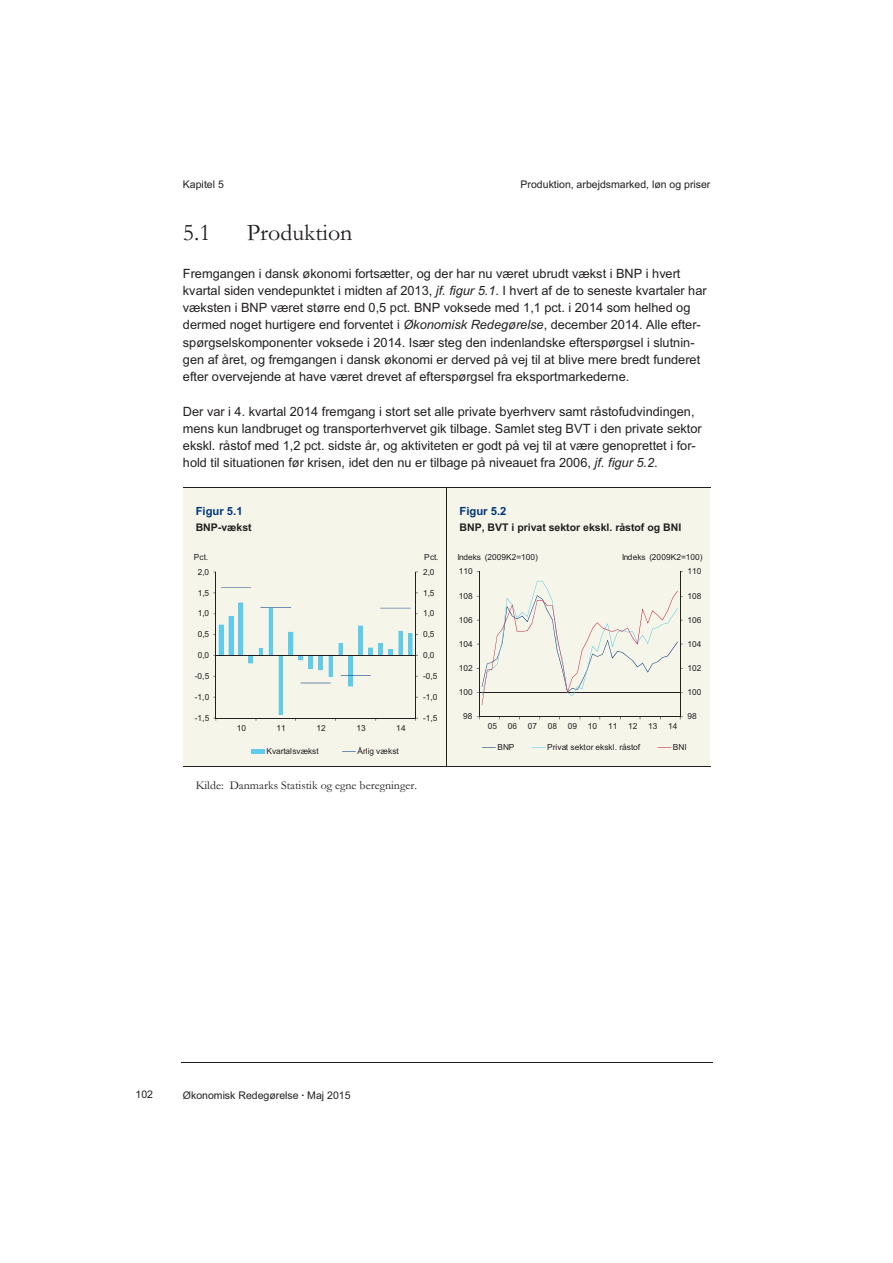
<style>
.page{position:relative;width:893px;height:1263px;background:#fff}
.page>*{position:absolute;margin:0;border:0;box-sizing:border-box;transform-origin:0 0}
.t1{font:24px "Garamond";color:#231f20}
.t2{font:12.75px/17.2px "Arial";color:#231f20}
.t3{font:12px "Garamond";color:#231f20}
.t4{font:700 11.25px "Arial";color:#00367b}
.t5{font:10.5px "Arial";color:#231f20}
.t6{font:700 10.5px "Arial";color:#231f20}
.t7{font:8.4px "Arial";letter-spacing:.005em;color:#231f20}
.t8{font:8.25px "Arial";letter-spacing:.005em;color:#231f20}
.s1{font-style:italic}
.s2{font-weight:700}
</style>
<div class="page">
<hr style="left:181px;top:1062px;width:531px;height:1px;background:#231f20">
<div style="left:183px;top:488px;width:263px;height:30px;background:#f6f5ea"></div>
<div style="left:183px;top:518px;width:263px;height:31px;background:#f6f5ea"></div>
<div style="left:183px;top:549px;width:263px;height:218px;background:#f6f5ea"></div>
<div style="left:447px;top:488px;width:263px;height:30px;background:#f6f5ea"></div>
<div style="left:447px;top:518px;width:263px;height:31px;background:#f6f5ea"></div>
<div style="left:447px;top:549px;width:263px;height:216px;background:#f6f5ea"></div>
<hr style="left:183px;top:488px;width:527px;height:1px;background:#231f20">
<hr style="left:446px;top:488px;width:1px;height:279px;background:#231f20">
<hr style="left:183px;top:767px;width:527px;height:1px;background:#231f20">
<hr style="left:415px;top:572px;width:1px;height:146px;background:#231f20">
<hr style="left:216px;top:572px;width:1px;height:146px;background:#231f20">
<svg style="left:213px;top:587px;width:205px;height:134px"></svg>
<svg style="left:251px;top:749px;width:14px;height:5px"></svg>
<svg style="left:342px;top:751px;width:14px;height:1px"></svg>
<hr style="left:680px;top:572px;width:1px;height:145px;background:#231f20">
<hr style="left:479px;top:572px;width:1px;height:145px;background:#231f20">
<hr style="left:479px;top:717px;width:201px;height:1px;background:#231f20">
<svg style="left:477px;top:581px;width:206px;height:124px"></svg>
<svg style="left:482px;top:747px;width:14px;height:1px"></svg>
<svg style="left:532px;top:747px;width:14px;height:1px"></svg>
<svg style="left:657px;top:747px;width:14px;height:1px"></svg>
<p class="t5" style="left:183px;top:180px;width:42px">Kapitel 5</p>
<p class="t5" style="left:520px;top:180px;width:191px">Produktion, arbejdsmarked, løn og priser</p>
<h1 class="t1" style="left:183px;top:224px;width:29px">5.1</h1>
<h1 class="t1" style="left:247px;top:224px;width:107px">Produktion</h1>
<p class="t2" style="left:183px;top:266px;width:525px">Fremgangen i dansk økonomi fortsætter, og der har nu været ubrudt vækst i BNP i hvert kvartal siden vendepunktet i midten af 2013, <span class="s1">jf. figur 5.1</span>. I hvert af de to seneste kvartaler har væksten i BNP været større end 0,5 pct. BNP voksede med 1,1 pct. i 2014 som helhed og dermed noget hurtigere end forventet i <span class="s1">Økonomisk Redegørelse</span>, december 2014. Alle efter&shy;spørgselskomponenter voksede i 2014. Især steg den indenlandske efterspørgsel i slutnin&shy;gen af året, og fremgangen i dansk økonomi er derved på vej til at blive mere bredt funderet efter overvejende at have været drevet af efterspørgsel fra eksportmarkederne.</p>
<p class="t2" style="left:183px;top:404px;width:520px">Der var i 4. kvartal 2014 fremgang i stort set alle private byerhverv samt råstofudvindingen, mens kun landbruget og transporterhvervet gik tilbage. Samlet steg BVT i den private sektor ekskl. råstof med 1,2 pct. sidste år, og aktiviteten er godt på vej til at være genoprettet i for&shy;hold til situationen før krisen, idet den nu er tilbage på niveauet fra 2006, <span class="s1">jf. figur 5.2</span>.</p>
<p class="t4" style="left:196px;top:507px;width:48px">Figur 5.1</p>
<p class="t6" style="left:196px;top:524px;width:57px">BNP-vækst</p>
<p class="t4" style="left:459px;top:507px;width:48px">Figur 5.2</p>
<p class="t6" style="left:459px;top:524px;width:223px">BNP, BVT i privat sektor ekskl. råstof og BNI</p>
<p class="t7" style="left:194px;top:554px;width:16px">Pct.</p>
<p class="t7" style="left:424px;top:554px;width:16px">Pct.</p>
<p class="t7" style="left:198px;top:569px;width:13px">2,0</p>
<p class="t7" style="left:423px;top:569px;width:13px">2,0</p>
<p class="t7" style="left:198px;top:590px;width:13px">1,5</p>
<p class="t7" style="left:423px;top:590px;width:13px">1,5</p>
<p class="t7" style="left:198px;top:610px;width:13px">1,0</p>
<p class="t7" style="left:423px;top:610px;width:13px">1,0</p>
<p class="t7" style="left:198px;top:631px;width:13px">0,5</p>
<p class="t7" style="left:423px;top:631px;width:13px">0,5</p>
<p class="t7" style="left:198px;top:652px;width:13px">0,0</p>
<p class="t7" style="left:423px;top:652px;width:13px">0,0</p>
<p class="t7" style="left:195px;top:673px;width:16px">-0,5</p>
<p class="t7" style="left:423px;top:673px;width:16px">-0,5</p>
<p class="t7" style="left:195px;top:694px;width:16px">-1,0</p>
<p class="t7" style="left:423px;top:694px;width:16px">-1,0</p>
<p class="t7" style="left:195px;top:715px;width:16px">-1,5</p>
<p class="t7" style="left:423px;top:715px;width:16px">-1,5</p>
<p class="t7" style="left:237px;top:725px;width:11px">10</p>
<p class="t7" style="left:277px;top:725px;width:11px">11</p>
<p class="t7" style="left:316px;top:725px;width:11px">12</p>
<p class="t7" style="left:356px;top:725px;width:11px">13</p>
<p class="t7" style="left:396px;top:725px;width:11px">14</p>
<p class="t7" style="left:266px;top:748px;width:54px">Kvartalsvækst</p>
<p class="t7" style="left:357px;top:748px;width:43px">Årlig vækst</p>
<p class="t3" style="left:196px;top:781px;width:223px">Kilde: Danmarks Statistik og egne beregninger.</p>
<p class="t8" style="left:458px;top:554px;width:82px">Indeks (2009K2=100)</p>
<p class="t8" style="left:622px;top:554px;width:82px">Indeks (2009K2=100)</p>
<p class="t8" style="left:459px;top:568px;width:15px">110</p>
<p class="t8" style="left:687px;top:568px;width:15px">110</p>
<p class="t8" style="left:459px;top:593px;width:15px">108</p>
<p class="t8" style="left:687px;top:593px;width:15px">108</p>
<p class="t8" style="left:459px;top:617px;width:15px">106</p>
<p class="t8" style="left:687px;top:617px;width:15px">106</p>
<p class="t8" style="left:459px;top:641px;width:15px">104</p>
<p class="t8" style="left:687px;top:641px;width:15px">104</p>
<p class="t8" style="left:459px;top:665px;width:15px">102</p>
<p class="t8" style="left:687px;top:665px;width:15px">102</p>
<p class="t8" style="left:459px;top:689px;width:15px">100</p>
<p class="t8" style="left:687px;top:689px;width:15px">100</p>
<p class="t8" style="left:463px;top:713px;width:11px">98</p>
<p class="t8" style="left:687px;top:713px;width:11px">98</p>
<p class="t8" style="left:488px;top:723px;width:11px">05</p>
<p class="t8" style="left:508px;top:723px;width:11px">06</p>
<p class="t8" style="left:528px;top:723px;width:11px">07</p>
<p class="t8" style="left:548px;top:723px;width:11px">08</p>
<p class="t8" style="left:568px;top:723px;width:11px">09</p>
<p class="t8" style="left:588px;top:723px;width:11px">10</p>
<p class="t8" style="left:608px;top:723px;width:11px">11</p>
<p class="t8" style="left:628px;top:723px;width:11px">12</p>
<p class="t8" style="left:648px;top:723px;width:11px">13</p>
<p class="t8" style="left:668px;top:723px;width:11px">14</p>
<p class="t8" style="left:497px;top:744px;width:18px">BNP</p>
<p class="t8" style="left:547px;top:744px;width:94px">Privat sektor ekskl. råstof</p>
<p class="t8" style="left:673px;top:744px;width:15px">BNI</p>
<p class="t5" style="left:136px;top:1091px;width:19px">102</p>
<p class="t5" style="left:183px;top:1091px;width:169px">Økonomisk Redegørelse <span class="s2">·</span> Maj 2015</p>
</div>
